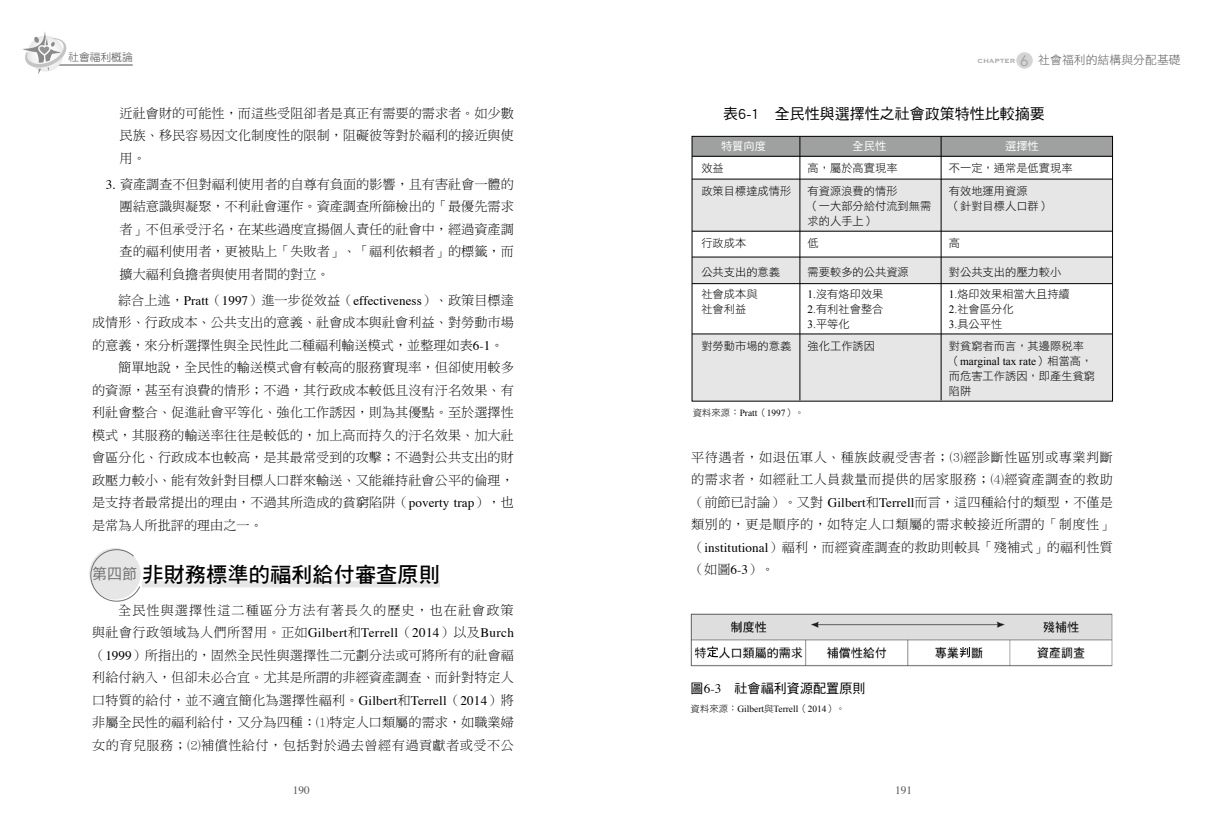
<style>
.page{position:relative;width:1205px;height:815px;background:#fff}
.page>*{position:absolute;margin:0;border:0;box-sizing:border-box;transform-origin:0 0}
.t1{font:21.25px "DF Hei Std W7";color:#000}
.t2{font:15px "DF Hei Std W5";color:#000}
.t3{font:13.12px/22.5px "DF Ming Std W3";letter-spacing:.005em;color:#000;text-align:justify}
.t4{font:13.12px "Times";letter-spacing:.03em;color:#000}
.t5{font:13.12px "Times";color:#000}
.t6{font:13.12px "DF Ming Std W3";letter-spacing:.08em;color:#000}
.t7{font:13.12px "DF Hei Std W5";color:#000}
.t8{font:11.88px "DF Hei Std W3";color:#595757}
.t9{font:11.25px/15px "DF Hei Std W3";color:#000}
.t10{font:11.25px "Times New Roman";color:#000}
.t11{font:11.25px "DF Hei Std W5";color:#fff}
.t12{font:11.25px "Times";color:#595757}
.t13{font:10.75px "DF Yuan Std W3";color:#000}
.t14{font:9.38px "Times New Roman";color:#000}
.t15{font:7.88px "Copperplate";color:#898989}
.s1{font-family:"Avenir";font-size:15.12px}
.s2{font-family:"Times"}
.s3{font-family:"DF Ming Std W3"}
.s4{font-family:"DF Hei Std W5";font-size:15px;color:#727171}
.s5{font-family:"Times New Roman"}
.s6{font-family:"DF Hei Std W3"}
</style>
<div class="page">
<hr style="left:38px;top:65px;width:94px;height:1px;background:#000">
<svg style="left:23px;top:31px;width:46px;height:43px"></svg>
<div style="left:1016px;top:52px;width:17px;height:17px;background:#d3d4d4;border-radius:50%"></div>
<svg style="left:91px;top:549px;width:49px;height:52px"></svg>
<div style="left:142px;top:581px;width:298px;height:6px;background:#e6e6e6"></div>
<img style="left:690px;top:613px;width:423px;height:54px">
<svg style="left:960px;top:647px;width:10px;height:10px"></svg>
<svg style="left:707px;top:646px;width:11px;height:11px"></svg>
<div style="left:692px;top:136px;width:420px;height:20px;background:#9fa0a0"></div>
<div style="left:692px;top:179px;width:420px;height:52px;background:#e6e6e6"></div>
<div style="left:692px;top:257px;width:420px;height:26px;background:#e6e6e6"></div>
<div style="left:692px;top:334px;width:420px;height:67px;background:#e6e6e6"></div>
<div style="left:692px;top:136px;width:421px;height:265px;border:1px solid #000"></div>
<hr style="left:800px;top:136px;width:1px;height:264px;background:#000">
<hr style="left:941px;top:136px;width:1px;height:264px;background:#000">
<hr style="left:692px;top:156px;width:420px;height:1px;background:#000">
<hr style="left:692px;top:179px;width:420px;height:1px;background:#000">
<hr style="left:692px;top:231px;width:420px;height:1px;background:#000">
<hr style="left:692px;top:257px;width:420px;height:1px;background:#000">
<hr style="left:692px;top:283px;width:420px;height:1px;background:#000">
<hr style="left:692px;top:334px;width:420px;height:1px;background:#000">
<p class="t13" style="left:69px;top:51px;width:66px">社會福利概論</p>
<p class="t8" style="left:1038px;top:53px;width:144px">社會福利的結構與分配基礎</p>
<p class="t15" style="left:977px;top:55px;width:53px">CHAPTER <span class="s1">6</span></p>
<p class="t3" style="left:120px;top:101px;width:396px">近社會財的可能性，而這些受阻卻者是真正有需要的需求者。如少數民族、移民容易因文化制度性的限制，阻礙彼等對於福利的接近與使用。</p>
<p class="t3" style="left:120px;top:172px;width:396px;text-indent:-14px"><span class="s2">3.</span> 資產調查不但對福利使用者的自尊有負面的影響，且有害社會一體的團結意識與凝聚，不利社會運作。資產調查所篩檢出的「最優先需求者」不但承受汙名，在某些過度宣揚個人責任的社會中，經過資產調查的福利使用者，更被貼上「失敗者」、「福利依賴者」的標籤，而擴大福利負擔者與使用者間的對立。</p>
<p class="t5" style="left:118px;top:292px;width:397px"><span class="s3">綜合上述，</span>Pratt<span class="s3">（</span>1997<span class="s3">）進一步從效益（</span>effectiveness<span class="s3">）、政策目標達</span></p>
<p class="t3" style="left:92px;top:311px;width:423px">成情形、行政成本、公共支出的意義、社會成本與社會利益、對勞動市場</p>
<p class="t3" style="left:92px;top:333px;width:413px">的意義，來分析選擇性與全民性此二種福利輸送模式，並整理如表<span class="s2">6-1</span>。</p>
<p class="t3" style="left:118px;top:356px;width:397px">簡單地說，全民性的輸送模式會有較高的服務實現率，但卻使用較多</p>
<p class="t3" style="left:92px;top:378px;width:423px">的資源，甚至有浪費的情形；不過，其行政成本較低且沒有汙名效果、有</p>
<p class="t3" style="left:92px;top:401px;width:423px">利社會整合、促進社會平等化、強化工作誘因，則為其優點。至於選擇性</p>
<p class="t3" style="left:92px;top:423px;width:423px">模式，其服務的輸送率往往是較低的，加上高而持久的汙名效果、加大社</p>
<p class="t3" style="left:92px;top:446px;width:423px">會區分化、行政成本也較高，是其最常受到的攻擊；不過對公共支出的財</p>
<p class="t3" style="left:92px;top:468px;width:423px">政壓力較小、能有效針對目標人口群來輸送、又能維持社會公平的倫理，</p>
<p class="t3" style="left:92px;top:491px;width:423px">是支持者最常提出的理由，不過其所造成的貧窮陷阱（<span class="s2">poverty trap</span>），也</p>
<p class="t3" style="left:92px;top:513px;width:172px">是常為人所批評的理由之一。</p>
<h1 class="t1" style="left:92px;top:563px;width:349px"><span class="s4">第四節</span>非財務標準的福利給付審查原則</h1>
<p class="t6" style="left:118px;top:603px;width:397px">全民性與選擇性這二種區分方法有著長久的歷史，也在社會政策</p>
<p class="t4" style="left:92px;top:625px;width:423px"><span class="s3">與社會行政領域為人們所習用。正如</span>Gilbert<span class="s3">和</span>Terrell<span class="s3">（</span>2014<span class="s3">）以及</span>Burch</p>
<p class="t3" style="left:92px;top:644px;width:423px">（<span class="s2">1999</span>）所指出的，固然全民性與選擇性二元劃分法或可將所有的社會福利給付納入，但卻未必合宜。尤其是所謂的非經資產調查、而針對特定人口特質的給付，並不適宜簡化為選擇性福利。<span class="s2">Gilbert</span>和<span class="s2">Terrell</span>（<span class="s2">2014</span>）將非屬全民性的福利給付，又分為四種：⑴特定人口類屬的需求，如職業婦女的育兒服務；⑵補償性給付，包括對於過去曾經有過貢獻者或受不公</p>
<p class="t12" style="left:293px;top:783px;width:18px">190</p>
<p class="t2" style="left:723px;top:106px;width:323px">表6-1　全民性與選擇性之社會政策特性比較摘要</p>
<p class="t11" style="left:721px;top:140px;width:46px">特質向度</p>
<p class="t11" style="left:852px;top:140px;width:35px">全民性</p>
<p class="t11" style="left:1005px;top:140px;width:35px">選擇性</p>
<p class="t9" style="left:701px;top:161px;width:24px">效益</p>
<p class="t9" style="left:807px;top:161px;width:91px">高，屬於高實現率</p>
<p class="t9" style="left:949px;top:161px;width:125px">不一定，通常是低實現率</p>
<p class="t9" style="left:701px;top:183px;width:91px">政策目標達成情形</p>
<p class="t9" style="left:807px;top:183px;width:91px">有資源浪費的情形</p>
<p class="t9" style="left:949px;top:183px;width:80px">有效地運用資源</p>
<p class="t9" style="left:807px;top:198px;width:125px">（一大部分給付流到無需</p>
<p class="t9" style="left:949px;top:198px;width:103px">（針對目標人口群）</p>
<p class="t9" style="left:807px;top:213px;width:69px">求的人手上）</p>
<p class="t9" style="left:701px;top:235px;width:46px">行政成本</p>
<p class="t9" style="left:807px;top:235px;width:13px">低</p>
<p class="t9" style="left:949px;top:235px;width:13px">高</p>
<p class="t9" style="left:701px;top:264px;width:80px">公共支出的意義</p>
<p class="t9" style="left:807px;top:264px;width:103px">需要較多的公共資源</p>
<p class="t9" style="left:949px;top:264px;width:114px">對公共支出的壓力較小</p>
<p class="t9" style="left:701px;top:286px;width:58px">社會成本與</p>
<p class="t9" style="left:807px;top:286px;width:77px"><span class="s5">1.</span>沒有烙印效果</p>
<p class="t9" style="left:949px;top:286px;width:122px"><span class="s5">1.</span>烙印效果相當大且持續</p>
<p class="t9" style="left:701px;top:301px;width:46px">社會利益</p>
<p class="t9" style="left:807px;top:301px;width:77px"><span class="s5">2.</span>有利社會整合</p>
<p class="t9" style="left:949px;top:301px;width:66px"><span class="s5">2.</span>社會區分化</p>
<p class="t9" style="left:807px;top:316px;width:44px"><span class="s5">3.</span>平等化</p>
<p class="t9" style="left:949px;top:316px;width:55px"><span class="s5">3.</span>具公平性</p>
<p class="t9" style="left:701px;top:338px;width:91px">對勞動市場的意義</p>
<p class="t9" style="left:807px;top:338px;width:69px">強化工作誘因</p>
<p class="t9" style="left:949px;top:338px;width:136px">對貧窮者而言，其邊際稅率</p>
<p class="t10" style="left:949px;top:354px;width:145px"><span class="s6">（</span>marginal tax rate<span class="s6">）相當高，</span></p>
<p class="t9" style="left:949px;top:368px;width:148px">而危害工作誘因，即產生貧窮陷阱</p>
<p class="t14" style="left:693px;top:406px;width:113px"><span class="s6">資料來源：</span>Pratt<span class="s6">（</span>1997<span class="s6">）。</span></p>
<p class="t3" style="left:691px;top:446px;width:423px">平待遇者，如退伍軍人、種族歧視受害者；⑶經診斷性區別或專業判斷的需求者，如經社工人員裁量而提供的居家服務；⑷經資產調查的救助（前節已討論）。又對 <span class="s2">Gilbert</span>和<span class="s2">Terrell</span>而言，這四種給付的類型，不僅是類別的，更是順序的，如特定人口類屬的需求較接近所謂的「制度性」（<span class="s2">institutional</span>）福利，而經資產調查的救助則較具「殘補式」的福利性質（如圖<span class="s2">6-3</span>）。</p>
<p class="t7" style="left:690px;top:681px;width:176px">圖<span class="s2">6-3</span>　社會福利資源配置原則</p>
<p class="t14" style="left:690px;top:703px;width:156px"><span class="s6">資料來源：</span>Gilbert<span class="s6">與</span>Terrell<span class="s6">（</span>2014<span class="s6">）。</span></p>
<p class="t12" style="left:895px;top:783px;width:18px">191</p>
</div>
